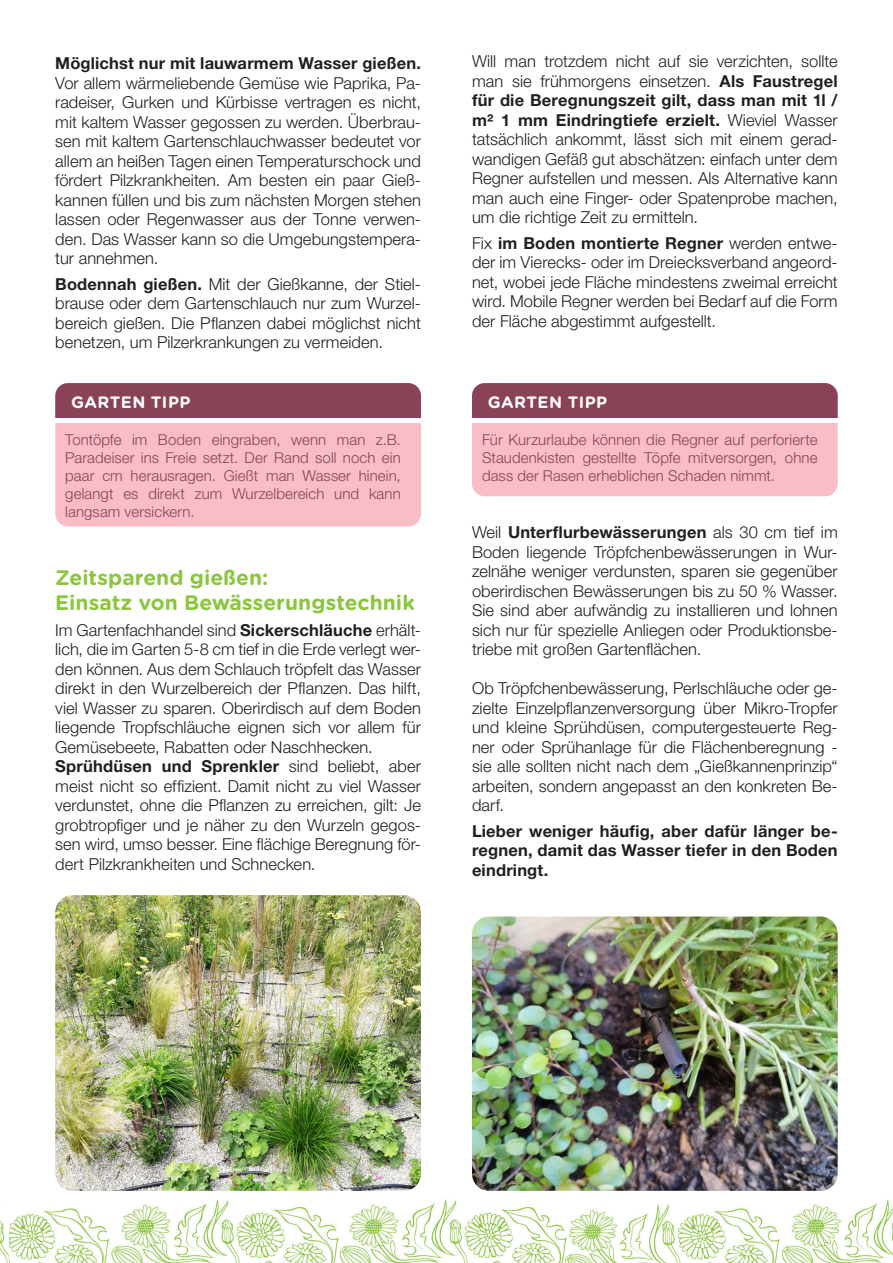
<style>
.page{position:relative;width:893px;height:1263px;background:#fff}
.page>*{position:absolute;margin:0;border:0;box-sizing:border-box;transform-origin:0 0}
._01_Fliesstext{font:700 21px "Gotham Rounded";color:#8bc63e}
._01_Fliesstext-2{font:300 16.5px/19.5px "Helvetica Neue LT Pro";letter-spacing:.005em;color:#231f20;text-align:justify}
._01_Fliesstext-3{font:700 16.5px/19.5px "Helvetica Neue LT Pro";letter-spacing:.01em;color:#231f20;text-align:justify}
.t1{font:700 16.5px "Gotham Rounded";letter-spacing:.02em;color:#fff}
.Infokasten{font:300 15px/18px "Helvetica Neue LT Pro";letter-spacing:.005em;color:#8a4257;text-align:justify}
.s1{font-weight:700}
</style>
<div class="page">
<img style="left:0;top:1199px;width:893px;height:64px">
<img style="left:55px;top:895px;width:366px;height:296px">
<div style="left:472px;top:383px;width:366px;height:113px;background:#f8bdc7;border-radius:13px"></div>
<div style="left:472px;top:383px;width:366px;height:34px;background:#8a4257"></div>
<hr style="left:472px;top:418px;width:366px;height:4px;background:#fff">
<div style="left:55px;top:383px;width:366px;height:143px;background:#f8bdc7;border-radius:13px"></div>
<div style="left:55px;top:383px;width:366px;height:34px;background:#8a4257"></div>
<hr style="left:55px;top:418px;width:366px;height:4px;background:#fff">
<img style="left:472px;top:916px;width:366px;height:275px">
<p class="_01_Fliesstext-2" style="left:55px;top:53px;width:367px"><span class="s1">Möglichst nur mit lauwarmem Wasser gießen.<br></span>Vor allem wärmeliebende Gemüse wie Paprika, Pa&shy;radeiser, Gurken und Kürbisse vertragen es nicht, mit kaltem Wasser gegossen zu werden. Überbrau&shy;sen mit kaltem Gartenschlauchwasser bedeutet vor allem an heißen Tagen einen Temperaturschock und fördert Pilzkrankheiten. Am besten ein paar Gieß&shy;kannen füllen und bis zum nächsten Morgen stehen lassen oder Regenwasser aus der Tonne verwen&shy;den. Das Wasser kann so die Umgebungstempera&shy;tur annehmen.</p>
<p class="_01_Fliesstext-2" style="left:55px;top:274px;width:367px"><span class="s1">Bodennah gießen.</span> Mit der Gießkanne, der Stiel&shy;brause oder dem Gartenschlauch nur zum Wurzel&shy;bereich gießen. Die Pflanzen dabei möglichst nicht benetzen, um Pilzerkrankungen zu vermeiden.</p>
<p class="t1" style="left:71px;top:390px;width:121px">GARTEN TIPP</p>
<p class="Infokasten" style="left:65px;top:430px;width:337px">Tontöpfe im Boden eingraben, wenn man z.B.<br>Paradeiser ins Freie setzt. Der Rand soll noch ein paar cm herausragen. Gießt man Wasser hinein, gelangt es direkt zum Wurzelbereich und kann langsam versickern.</p>
<p class="_01_Fliesstext" style="left:55px;top:562px;width:215px">Zeitsparend gießen:</p>
<p class="_01_Fliesstext" style="left:55px;top:587px;width:361px">Einsatz von Bewässerungstechnik</p>
<p class="_01_Fliesstext-2" style="left:55px;top:620px;width:367px">Im Gartenfachhandel sind <span class="s1">Sickerschläuche</span> erhält&shy;lich, die im Garten 5-8 cm tief in die Erde verlegt wer&shy;den können. Aus dem Schlauch tröpfelt das Wasser direkt in den Wurzelbereich der Pflanzen. Das hilft, viel Wasser zu sparen. Oberirdisch auf dem Boden liegende Tropfschläuche eignen sich vor allem für Gemüsebeete, Rabatten oder Naschhecken.</p>
<p class="_01_Fliesstext-2" style="left:55px;top:756px;width:367px"><span class="s1">Sprühdüsen und Sprenkler</span> sind beliebt, aber meist nicht so effizient. Damit nicht zu viel Wasser verdunstet, ohne die Pflanzen zu erreichen, gilt: Je grobtropfiger und je näher zu den Wurzeln gegos&shy;sen wird, umso besser. Eine flächige Beregnung för&shy;dert Pilzkrankheiten und Schnecken.</p>
<p class="_01_Fliesstext-2" style="left:472px;top:51px;width:367px">Will man trotzdem nicht auf sie verzichten, sollte man sie frühmorgens einsetzen. <span class="s1">Als Faustregel für die Beregnungszeit gilt, dass man mit 1l / m² 1 mm Eindringtiefe erzielt.</span> Wieviel Wasser tatsächlich ankommt, lässt sich mit einem gerad&shy;wandigen Gefäß gut abschätzen: einfach unter dem Regner aufstellen und messen. Als Alternative kann man auch eine Finger- oder Spatenprobe machen, um die richtige Zeit zu ermitteln.</p>
<p class="_01_Fliesstext-2" style="left:472px;top:233px;width:367px">Fix <span class="s1">im Boden montierte Regner</span> werden entwe&shy;der im Vierecks- oder im Dreiecksverband angeord&shy;net, wobei jede Fläche mindestens zweimal erreicht wird. Mobile Regner werden bei Bedarf auf die Form der Fläche abgestimmt aufgestellt.</p>
<p class="t1" style="left:488px;top:390px;width:121px">GARTEN TIPP</p>
<p class="Infokasten" style="left:482px;top:430px;width:337px">Für Kurzurlaube können die Regner auf perforierte Staudenkisten gestellte Töpfe mitversorgen, ohne dass der Rasen erheblichen Schaden nimmt.</p>
<p class="_01_Fliesstext-2" style="left:472px;top:522px;width:367px">Weil <span class="s1">Unterflurbewässerungen</span> als 30 cm tief im Boden liegende Tröpfchenbewässerungen in Wur&shy;zelnähe weniger verdunsten, sparen sie gegenüber oberirdischen Bewässerungen bis zu 50 % Wasser.<br>Sie sind aber aufwändig zu installieren und lohnen sich nur für spezielle Anliegen oder Produktionsbe&shy;triebe mit großen Gartenflächen.</p>
<p class="_01_Fliesstext-2" style="left:472px;top:678px;width:367px">Ob Tröpfchenbewässerung, Perlschläuche oder ge&shy;zielte Einzelpflanzenversorgung über Mikro-Tropfer und kleine Sprühdüsen, computergesteuerte Reg&shy;ner oder Sprühanlage für die Flächenberegnung - sie alle sollten nicht nach dem „Gießkannenprinzip“ arbeiten, sondern angepasst an den konkreten Be&shy;darf.</p>
<p class="_01_Fliesstext-3" style="left:472px;top:821px;width:367px">Lieber weniger häufig, aber dafür länger be&shy;regnen, damit das Wasser tiefer in den Boden eindringt.</p>
</div>
